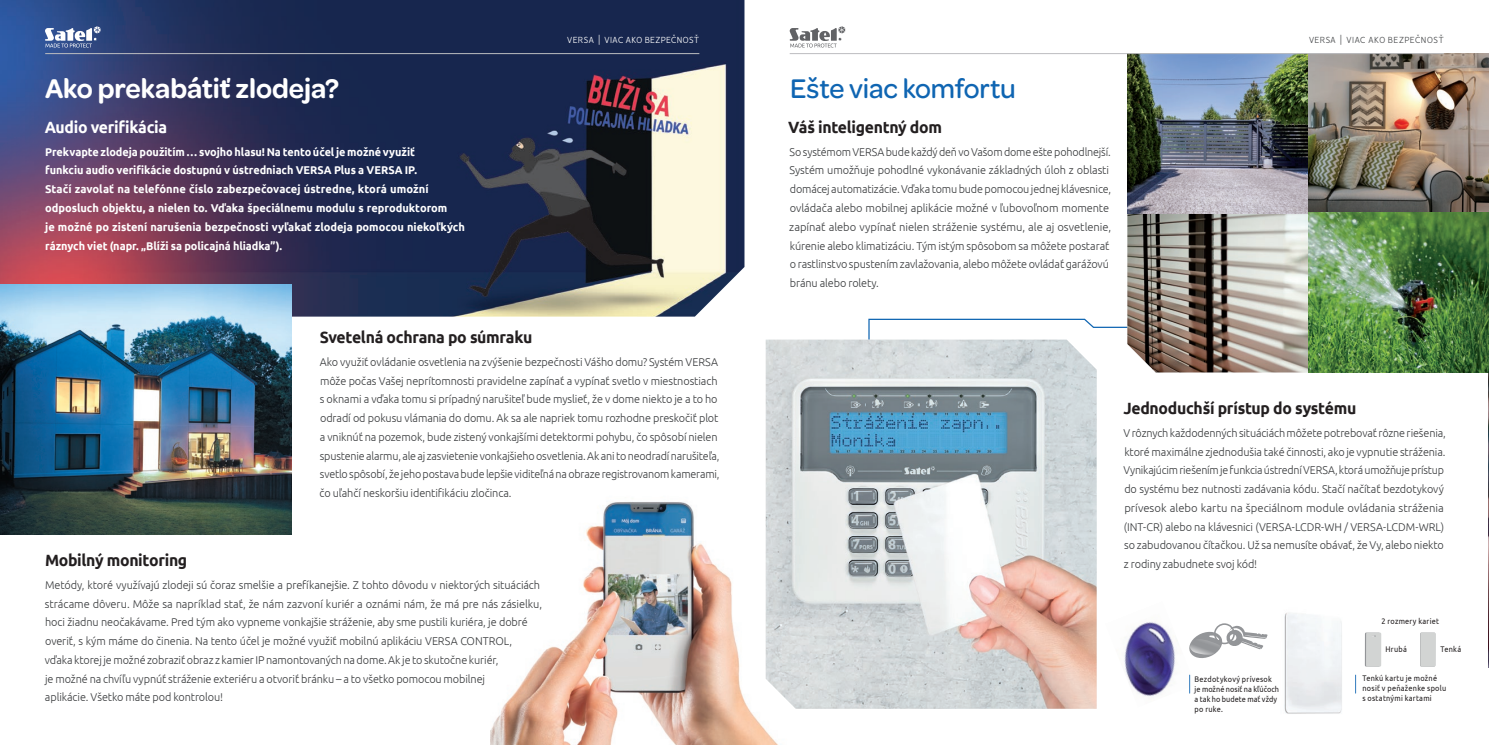
<style>
.page{position:relative;width:1489px;height:745px;background:#fff}
.page>*{position:absolute;margin:0;border:0;box-sizing:border-box;transform-origin:0 0}
.t1{font:600 28.75px "Omnes";letter-spacing:-.005em;color:#fff}
.t2{font:500 28.75px "Omnes";letter-spacing:-.01em;color:#0f65b2}
.t3{font:700 16.25px "Ubuntu";letter-spacing:-.02em;color:#231f20}
.t4{font:700 16.25px "Ubuntu";letter-spacing:-.02em;color:#fff}
.t5{font:300 11.25px/18.8px "Ubuntu";letter-spacing:-.01em;color:#393b3d}
.t6{font:300 11.25px/18.8px "Ubuntu";letter-spacing:-.01em;color:#393b3d;scale:.96 1}
.t7{font:700 11.25px/18.8px "Ubuntu";letter-spacing:-.005em;color:#fff}
.t8{font:300 10px "Vision";letter-spacing:-.01em;color:#fff}
.t9{font:300 10px "Vision";letter-spacing:.005em;color:#47494b}
.t10{font:8.12px/10px "Ubuntu";letter-spacing:.035em;color:#231f20;scale:.9 1}
.t11{font:8.12px/10px "Ubuntu";letter-spacing:.01em;color:#231f20;scale:.9 1}
</style>
<div class="page">
<img style="left:0;top:0;width:744px;height:316px">
<img style="left:491px;top:502px;width:344px;height:242px">
<img style="left:0;top:284px;width:292px;height:250px">
<hr style="left:45px;top:53px;width:654px;height:1px;background:#bcbdc0">
<svg style="left:45px;top:26px;width:55px;height:21px"></svg>
<img style="left:1488px;top:372px;width:1px;height:295px">
<svg style="left:868px;top:318px;width:439px;height:117px"></svg>
<img style="left:1127px;top:213px;width:180px;height:159px">
<img style="left:1127px;top:54px;width:180px;height:159px">
<img style="left:1307px;top:53px;width:181px;height:160px">
<img style="left:1307px;top:213px;width:181px;height:159px">
<svg style="left:1195px;top:623px;width:72px;height:34px"></svg>
<svg style="left:1364px;top:632px;width:17px;height:34px"></svg>
<div style="left:1420px;top:632px;width:15px;height:34px;background:#d2d4d3"></div>
<img style="left:1284px;top:613px;width:58px;height:101px">
<img style="left:765px;top:339px;width:331px;height:369px">
<img style="left:1124px;top:622px;width:71px;height:75px">
<hr style="left:789px;top:53px;width:654px;height:1px;background:#bcbdc0">
<svg style="left:789px;top:26px;width:56px;height:21px"></svg>
<svg style="left:1189px;top:674px;width:1px;height:19px"></svg>
<h1 class="t1" style="left:45px;top:68px;width:295px">Ako prekabátiť zlodeja?</h1>
<h2 class="t4" style="left:45px;top:118px;width:124px">Audio verifikácia</h2>
<p class="t7" style="left:45px;top:142px;width:421px">Prekvapte zlodeja použitím … svojho hlasu! Na tento účel je možné využiť<br>funkciu audio verifikácie dostupnú v ústredniach VERSA Plus a VERSA IP.<br>Stačí zavolať na telefónne číslo zabezpečovacej ústredne, ktorá umožní odposluch objektu, a nielen to. Vďaka špeciálnemu modulu s reproduktorom<br>je možné po zistení narušenia bezpečnosti vyľakať zlodeja pomocou niekoľkých ráznych viet (napr. „Blíži sa policajná hliadka”).</p>
<p class="t8" style="left:567px;top:34px;width:134px">VERSA | VIAC AKO BEZPEČNOSŤ</p>
<h2 class="t3" style="left:320px;top:327px;width:214px">Svetelná ochrana po súmraku</h2>
<p class="t5" style="left:319px;top:352px;width:401px">Ako využiť ovládanie osvetlenia na zvýšenie bezpečnosti Vášho domu? Systém VERSA môže počas Vašej neprítomnosti pravidelne zapínať a vypínať svetlo v miestnostiach s oknami a vďaka tomu si prípadný narušiteľ bude myslieť, že v dome niekto je a to ho odradí od pokusu vlámania do domu. Ak sa ale napriek tomu rozhodne preskočiť plot a vniknúť na pozemok, bude zistený vonkajšími detektormi pohybu, čo spôsobí nielen spustenie alarmu, ale aj zasvietenie vonkajšieho osvetlenia. Ak ani to neodradí narušiteľa, svetlo spôsobí, že jeho postava bude lepšie viditeľná na obraze registrovanom kamerami, čo uľahčí neskoršiu identifikáciu zločinca.</p>
<h2 class="t3" style="left:45px;top:550px;width:144px">Mobilný monitoring</h2>
<p class="t5" style="left:45px;top:574px;width:499px">Metódy, ktoré využívajú zlodeji sú čoraz smelšie a prefíkanejšie. Z tohto dôvodu v niektorých situáciách strácame dôveru. Môže sa napríklad stať, že nám zazvoní kuriér a oznámi nám, že má pre nás zásielku, hoci žiadnu neočakávame. Pred tým ako vypneme vonkajšie stráženie, aby sme pustili kuriéra, je dobré overiť, s kým máme do činenia. Na tento účel je možné využiť mobilnú aplikáciu VERSA CONTROL, vďaka ktorej je možné zobraziť obraz z kamier IP namontovaných na dome. Ak je to skutočne kuriér,<br>je možné na chvíľu vypnúť stráženie exteriéru a otvoriť bránku – a to všetko pomocou mobilnej<br>aplikácie. Všetko máte pod kontrolou!</p>
<h1 class="t2" style="left:790px;top:69px;width:227px">Ešte viac komfortu</h1>
<h2 class="t3" style="left:788px;top:118px;width:155px">Váš inteligentný dom</h2>
<p class="t6" style="left:789px;top:142px;width:337px">So systémom VERSA bude každý deň vo Vašom dome ešte pohodlnejší.<br>Systém umožňuje pohodlné vykonávanie základných úloh z oblasti domácej automatizácie. Vďaka tomu bude pomocou jednej klávesnice, ovládača alebo mobilnej aplikácie možné v ľubovoľnom momente zapínať alebo vypínať nielen stráženie systému, ale aj osvetlenie, kúrenie alebo klimatizáciu. Tým istým spôsobom sa môžete postarať o rastlinstvo spustením zavlažovania, alebo môžete ovládať garážovú bránu alebo rolety.</p>
<p class="t9" style="left:1308px;top:34px;width:137px">VERSA | VIAC AKO BEZPEČNOSŤ</p>
<h2 class="t3" style="left:1123px;top:398px;width:234px">Jednoduchší prístup do systému</h2>
<p class="t6" style="left:1123px;top:423px;width:337px">V rôznych každodenných situáciách môžete potrebovať rôzne riešenia, ktoré maximálne zjednodušia také činnosti, ako je vypnutie stráženia.<br>Vynikajúcim riešením je funkcia ústrední VERSA, ktorá umožňuje prístup do systému bez nutnosti zadávania kódu. Stačí načítať bezdotykový prívesok alebo kartu na špeciálnom module ovládania stráženia (INT-CR) alebo na klávesnici (VERSA-LCDR-WH / VERSA-LCDM-WRL) so zabudovanou čítačkou. Už sa nemusíte obávať, že Vy, alebo niekto z rodiny zabudnete svoj kód!</p>
<p class="t10" style="left:1381px;top:615px;width:65px">2 rozmery kariet</p>
<p class="t11" style="left:1194px;top:673px;width:95px">Bezdotykový prívesok je možné nosiť na kľúčoch a tak ho budete mať vždy po ruke.</p>
<p class="t10" style="left:1385px;top:643px;width:25px">Hrubá</p>
<p class="t10" style="left:1440px;top:643px;width:24px">Tenká</p>
<p class="t10" style="left:1362px;top:672px;width:95px">Tenkú kartu je možné nosiť v peňaženke spolu s ostatnými kartami</p>
</div>
